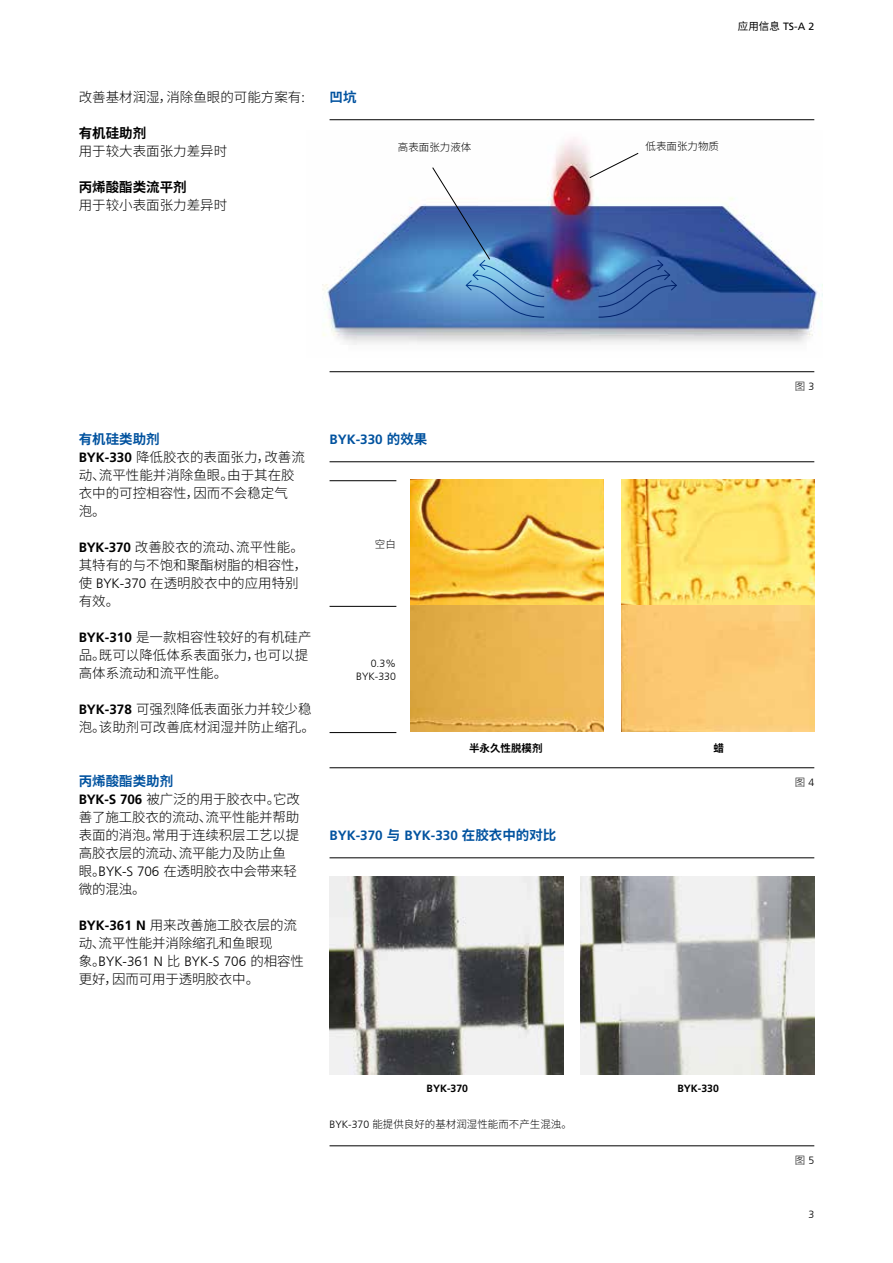
<style>
.page{position:relative;width:893px;height:1263px;background:#fff}
.page>*{position:absolute;margin:0;border:0;box-sizing:border-box;transform-origin:0 0}
.t1{font:300 13.5px/18px "Source Han Sans SC";color:#000}
.t2{font:700 13.5px "Frutiger LT";color:#00529f}
.t3{font:300 13.5px "Frutiger LT";color:#000}
.t4{font:700 13.5px "Source Han Sans SC";color:#000}
.t5{font:700 13.5px "Source Han Sans SC";color:#00529f}
.t6{font:300 10.5px "Source Han Sans SC";color:#000}
.t7{font:700 10.5px "Frutiger LT";color:#000}
.t8{font:300 10.5px/13.5px "Frutiger LT";color:#000;text-align:right}
.t9{font:10.5px "Frutiger LT";color:#000}
.t10{font:700 10.5px "Source Han Sans SC";color:#000}
.s1{font-family:"Source Han Sans SC"}
.s2{font-weight:700;color:#00529f}
.s3{font-family:"Frutiger LT";font-weight:700}
.s4{font-family:"Frutiger LT"}
</style>
<div class="page">
<img style="left:322px;top:138px;width:501px;height:207px">
<hr style="left:330px;top:371px;width:484px;height:1px;background:#000">
<hr style="left:330px;top:119px;width:484px;height:1px;background:#000">
<svg style="left:589px;top:152px;width:50px;height:27px"></svg>
<svg style="left:432px;top:167px;width:113px;height:151px"></svg>
<svg style="left:598px;top:259px;width:79px;height:59px;background:#406cad"></svg>
<hr style="left:330px;top:461px;width:484px;height:1px;background:#000">
<hr style="left:330px;top:767px;width:484px;height:1px;background:#000">
<img style="left:410px;top:480px;width:193px;height:252px">
<img style="left:621px;top:480px;width:193px;height:252px">
<hr style="left:330px;top:606px;width:66px;height:1px;background:#000">
<hr style="left:330px;top:480px;width:66px;height:1px;background:#000">
<hr style="left:330px;top:732px;width:66px;height:1px;background:#000">
<hr style="left:330px;top:857px;width:484px;height:1px;background:#000">
<img style="left:330px;top:876px;width:233px;height:198px">
<hr style="left:330px;top:1145px;width:484px;height:1px;background:#000">
<img style="left:580px;top:876px;width:234px;height:198px">
<p class="t1" style="left:79px;top:88px;width:228px">改善基材润湿，消除鱼眼的可能方案有:</p>
<p class="t4" style="left:79px;top:125px;width:69px">有机硅助剂</p>
<p class="t1" style="left:79px;top:142px;width:150px">用于较大表面张力差异时</p>
<p class="t4" style="left:79px;top:179px;width:110px">丙烯酸酯类流平剂</p>
<p class="t1" style="left:79px;top:196px;width:150px">用于较小表面张力差异时</p>
<p class="t5" style="left:330px;top:89px;width:28px">凹坑</p>
<p class="t9" style="left:738px;top:20px;width:78px"><span class="s1">应用信息</span> TS-A 2</p>
<p class="t6" style="left:398px;top:141px;width:75px">高表面张力液体</p>
<p class="t6" style="left:646px;top:140px;width:75px">低表面张力物质</p>
<p class="t1" style="left:79px;top:430px;width:228px"><span class="s2">有机硅类助剂<br></span><span class="s3">BYK-330</span> 降低胶衣的表面张力，改善流动、流平性能并消除鱼眼。由于其在胶衣中的可控相容性，因而不会稳定气<br>泡。</p>
<p class="t1" style="left:79px;top:538px;width:230px"><span class="s3">BYK-370</span> 改善胶衣的流动、流平性能。其特有的与不饱和聚酯树脂的相容性，使 <span class="s4">BYK-370</span> 在透明胶衣中的应用特别有效。</p>
<p class="t1" style="left:79px;top:628px;width:234px"><span class="s3">BYK-310</span> 是一款相容性较好的有机硅产品。既可以降低体系表面张力，也可以提高体系流动和流平性能。</p>
<p class="t1" style="left:79px;top:700px;width:238px"><span class="s3">BYK-378</span> 可强烈降低表面张力并较少稳泡。该助剂可改善底材润湿并防止缩孔。</p>
<p class="t1" style="left:79px;top:772px;width:223px"><span class="s2">丙烯酸酯类助剂<br></span><span class="s3">BYK-S 706</span> 被广泛的用于胶衣中。它改善了施工胶衣的流动、流平性能并帮助表面的消泡。常用于连续积层工艺以提高胶衣层的流动、流平能力及防止鱼眼。<span class="s4">BYK-S 706</span> 在透明胶衣中会带来轻微的混浊。</p>
<p class="t1" style="left:79px;top:916px;width:220px"><span class="s3">BYK-361 N</span> 用来改善施工胶衣层的流动、流平性能并消除缩孔和鱼眼现</p>
<p class="t3" style="left:79px;top:954px;width:227px"><span class="s1">象。</span>BYK-361 N <span class="s1">比</span> BYK-S 706 <span class="s1">的相容性</span></p>
<p class="t1" style="left:79px;top:970px;width:182px">更好，因而可用于透明胶衣中。</p>
<p class="t2" style="left:330px;top:431px;width:99px">BYK-330 <span class="s1">的效果</span></p>
<p class="t6" style="left:375px;top:538px;width:23px">空白</p>
<p class="t8" style="left:356px;top:656px;width:41px">0.3%<br>BYK-330</p>
<p class="t10" style="left:469px;top:742px;width:75px">半永久性脱模剂</p>
<p class="t10" style="left:713px;top:742px;width:12px">蜡</p>
<p class="t2" style="left:330px;top:827px;width:228px">BYK-370 <span class="s1">与</span> BYK-330 <span class="s1">在胶衣中的对比</span></p>
<p class="t7" style="left:427px;top:1082px;width:43px">BYK-370</p>
<p class="t7" style="left:677px;top:1082px;width:43px">BYK-330</p>
<p class="t6" style="left:330px;top:1118px;width:244px"><span class="s4">BYK-370</span> 能提供良好的基材润湿性能而不产生混浊。</p>
<p class="t6" style="left:795px;top:380px;width:21px">图 <span class="s4">3</span></p>
<p class="t6" style="left:795px;top:776px;width:21px">图 <span class="s4">4</span></p>
<p class="t6" style="left:795px;top:1154px;width:21px">图 <span class="s4">5</span></p>
<p class="t8" style="left:808px;top:1208px;width:7px">3</p>
</div>
